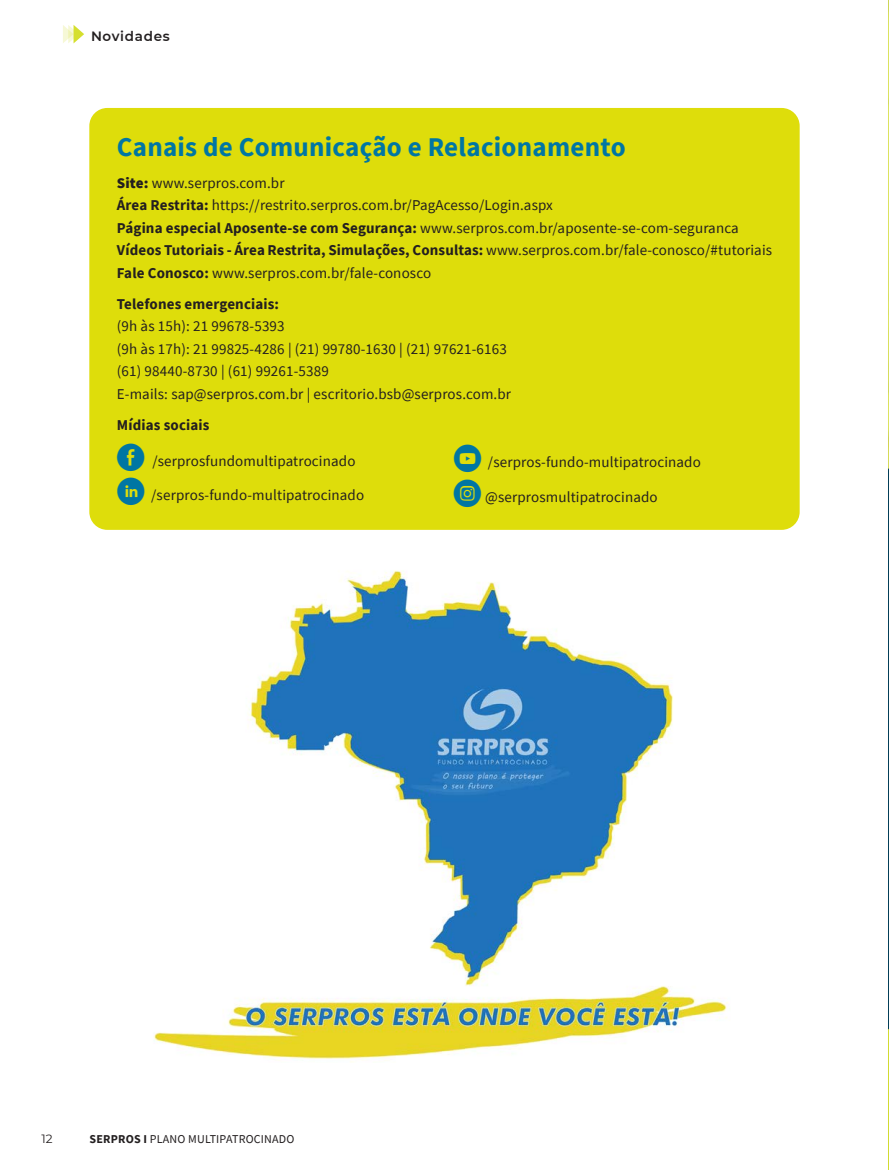
<style>
.page{position:relative;width:889px;height:1170px;background:#fff}
.page>*{position:absolute;margin:0;border:0;box-sizing:border-box;transform-origin:0 0}
.t1{font:700 27px "Source Sans Pro";letter-spacing:.01em;color:#0076a3}
.t2{font:15px "Source Sans Pro";letter-spacing:.01em;color:#231f20}
.t3{font:700 15px "Source Sans Pro";letter-spacing:.01em;color:#231f20}
.t4{font:600 13.5px "Montserrat";letter-spacing:.05em;color:#231f20}
.t5{font:12px "Source Sans Pro";letter-spacing:.015em;color:#231f20}
.t6{font:12px "Montserrat";color:#231f20}
.s1{font-weight:900}
.s2{font-weight:700}
.s3{font-weight:400}
.s4{font-family:"Social Media Circled";font-size:27px;color:#0076a3}
</style>
<div class="page">
<div style="left:89px;top:108px;width:710px;height:422px;background:#dedd0b;border-radius:18px"></div>
<img style="left:154px;top:570px;width:574px;height:491px">
<svg style="left:63px;top:25px;width:21px;height:18px"></svg>
<img style="left:888px;top:0;width:1px;height:1169px">
<p class="t4" style="left:91px;top:26px;width:80px">Novidades</p>
<p class="t1" style="left:117px;top:129px;width:510px">Canais de Comunicação e Relacionamento</p>
<p class="t2" style="left:117px;top:173px;width:169px"><span class="s1">Site:</span> www.serpros.com.br</p>
<p class="t2" style="left:117px;top:195px;width:437px"><span class="s2">Área Restrita:</span> https://restrito.serpros.com.br/PagAcesso/Login.aspx</p>
<p class="t2" style="left:117px;top:218px;width:623px"><span class="s2">Página especial Aposente-se com Segurança:</span> www.serpros.com.br/aposente-se-com-seguranca</p>
<p class="t3" style="left:117px;top:240px;width:657px">Vídeos Tutoriais - Área Restrita, Simulações, Consultas: <span class="s3">www.serpros.com.br/fale-conosco/#tutoriais</span></p>
<p class="t2" style="left:117px;top:263px;width:316px"><span class="s2">Fale Conosco:</span> www.serpros.com.br/fale-conosco</p>
<p class="t3" style="left:117px;top:293px;width:164px">Telefones emergenciais:</p>
<p class="t2" style="left:117px;top:316px;width:169px">(9h às 15h): 21 99678-5393</p>
<p class="t2" style="left:117px;top:339px;width:391px">(9h às 17h): 21 99825-4286 | (21) 99780-1630 | (21) 97621-6163</p>
<p class="t2" style="left:117px;top:361px;width:213px">(61) 98440-8730 | (61) 99261-5389</p>
<p class="t2" style="left:117px;top:384px;width:396px">E-mails: sap@serpros.com.br | escritorio.bsb@serpros.com.br</p>
<p class="t3" style="left:117px;top:414px;width:94px">Mídias sociais</p>
<p class="t2" style="left:117px;top:451px;width:240px"><span class="s4">E</span> /serprosfundomultipatrocinado</p>
<p class="t2" style="left:117px;top:485px;width:249px"><span class="s4">C</span> /serpros-fundo-multipatrocinado</p>
<p class="t2" style="left:453px;top:452px;width:249px"><span class="s4">M</span> /serpros-fundo-multipatrocinado</p>
<p class="t2" style="left:453px;top:487px;width:206px"><span class="s4">Q</span> @serprosmultipatrocinado</p>
<p class="t6" style="left:41px;top:1130px;width:13px">12</p>
<p class="t5" style="left:90px;top:1131px;width:206px"><span class="s2">SERPROS I</span> PLANO MULTIPATROCINADO</p>
</div>
